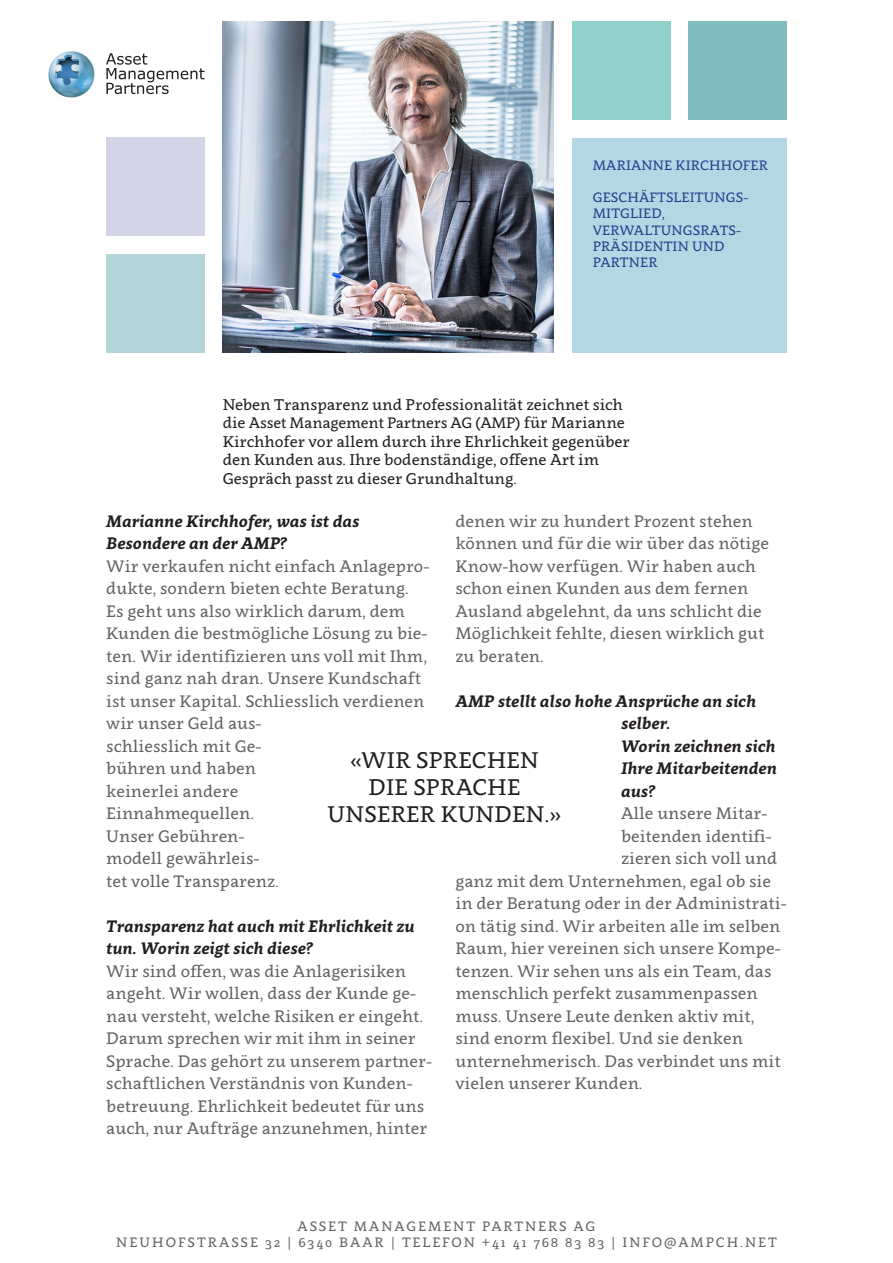
<style>
.page{position:relative;width:893px;height:1263px;background:#fff}
.page>*{position:absolute;margin:0;border:0;box-sizing:border-box;transform-origin:0 0}
.t1{font:22.5px/27px "Clavo";letter-spacing:.01em;color:#231f20;text-align:center}
.t2{font:16.5px/22.5px "Clavo";color:#636366}
.t3{font:italic 700 16.5px/22.5px "Clavo";color:#231f20}
.t4{font:15.45px/18.6px "Clavo";letter-spacing:-.005em;color:#231f20}
.t5{font:15px "Clavo";letter-spacing:-.015em;color:#231f20}
.t6{font:13.5px/16.2px "Clavo";letter-spacing:.14em;color:#636366;text-align:center}
.t7{font:13.5px/16.2px "Clavo";letter-spacing:.01em;color:#253f8e}
.s1{font-size:15.45px}
</style>
<div class="page">
<div style="left:572px;top:138px;width:215px;height:215px;background:#b3d8e4"></div>
<div style="left:572px;top:21px;width:98px;height:98px;background:#91d3cc"></div>
<div style="left:688px;top:21px;width:98px;height:98px;background:#81bcc1"></div>
<div style="left:106px;top:138px;width:99px;height:98px;background:#d4d4e7"></div>
<div style="left:106px;top:254px;width:99px;height:99px;background:#b3d6d9"></div>
<img style="left:48px;top:51px;width:47px;height:47px">
<svg style="left:106px;top:53px;width:99px;height:41px"></svg>
<img style="left:223px;top:21px;width:331px;height:332px">
<p class="t7" style="left:593px;top:156px;width:177px">MARIANNE KIRCHHOFER</p>
<p class="t7" style="left:593px;top:189px;width:157px">GESCHÄFTSLEITUNGS-<br>MITGLIED,<br>VERWALTUNGSRATS-<br>PRÄSIDENTIN UND<br>PARTNER</p>
<p class="t4" style="left:223px;top:394px;width:402px">Neben Transparenz und Professionalität zeichnet sich</p>
<p class="t5" style="left:223px;top:412px;width:404px"><span class="s1">die</span> Asset Management Partners AG (AMP) <span class="s1">für Marianne</span></p>
<p class="t4" style="left:223px;top:431px;width:409px">Kirchhofer vor allem durch ihre Ehrlichkeit gegenüber den Kunden aus. Ihre bodenständige, offene Art im<br>Gespräch passt zu dieser Grundhaltung.</p>
<p class="t3" style="left:106px;top:509px;width:255px">Marianne Kirchhofer, was ist das<br>Besondere an der AMP?</p>
<p class="t2" style="left:106px;top:554px;width:325px">Wir verkaufen nicht einfach Anlagepro&shy;dukte, sondern bieten echte Beratung.<br>Es geht uns also wirklich darum, dem<br>Kunden die bestmögliche Lösung zu bie&shy;ten. Wir identifizieren uns voll mit Ihm, sind ganz nah dran. Unsere Kundschaft ist unser Kapital. Schliesslich verdienen wir unser Geld aus-<br>schliesslich mit Ge-<br>bühren und haben<br>keinerlei andere<br>Einnahmequellen.<br>Unser Gebühren-<br>modell gewährleis-<br>tet volle Transparenz.</p>
<p class="t3" style="left:106px;top:914px;width:310px">Transparenz hat auch mit Ehrlichkeit zu tun. Worin zeigt sich diese?</p>
<p class="t2" style="left:106px;top:959px;width:327px">Wir sind offen, was die Anlagerisiken angeht. Wir wollen, dass der Kunde ge&shy;nau versteht, welche Risiken er eingeht.<br>Darum sprechen wir mit ihm in seiner Sprache. Das gehört zu unserem partner&shy;schaftlichen Verständnis von Kunden&shy;betreuung. Ehrlichkeit bedeutet für uns auch, nur Aufträge anzunehmen, hinter</p>
<p class="t2" style="left:455px;top:509px;width:315px">denen wir zu hundert Prozent stehen können und für die wir über das nötige Know-how verfügen. Wir haben auch schon einen Kunden aus dem fernen Ausland abgelehnt, da uns schlicht die Möglichkeit fehlte, diesen wirklich gut zu beraten.</p>
<p class="t3" style="left:621px;top:689px;width:157px;text-indent:-165px">AMP stellt also hohe Ansprüche an sich selber.<br>Worin zeichnen sich<br>Ihre Mitarbeitenden aus?</p>
<p class="t2" style="left:621px;top:801px;width:148px">Alle unsere Mitar-</p>
<p class="t2" style="left:621px;top:824px;width:152px">beitenden identifi-</p>
<p class="t2" style="left:621px;top:846px;width:158px">zieren sich voll und</p>
<p class="t2" style="left:455px;top:869px;width:317px">ganz mit dem Unternehmen, egal ob sie</p>
<p class="t2" style="left:455px;top:891px;width:333px">in der Beratung oder in der Administrati-</p>
<p class="t2" style="left:455px;top:914px;width:326px">on tätig sind. Wir arbeiten alle im selben</p>
<p class="t2" style="left:455px;top:936px;width:327px">Raum, hier vereinen sich unsere Kompe-</p>
<p class="t2" style="left:455px;top:959px;width:318px">tenzen. Wir sehen uns als ein Team, das</p>
<p class="t2" style="left:455px;top:981px;width:304px">menschlich perfekt zusammenpassen</p>
<p class="t2" style="left:455px;top:1004px;width:300px">muss. Unsere Leute denken aktiv mit,</p>
<p class="t2" style="left:455px;top:1027px;width:289px">sind enorm flexibel. Und sie denken</p>
<p class="t2" style="left:455px;top:1049px;width:327px">unternehmerisch. Das verbindet uns mit</p>
<p class="t2" style="left:455px;top:1072px;width:189px">vielen unserer Kunden.</p>
<h1 class="t1" style="left:328px;top:746px;width:235px">«WIR SPRECHEN<br>DIE SPRACHE<br>UNSERER KUNDEN.»</h1>
<p class="t6" style="left:116px;top:1217px;width:662px">ASSET MANAGEMENT PARTNERS AG<br>NEUHOFSTRASSE 32 | 6340 BAAR | TELEFON +41 41 768 83 83 | INFO@AMPCH.NET</p>
</div>
